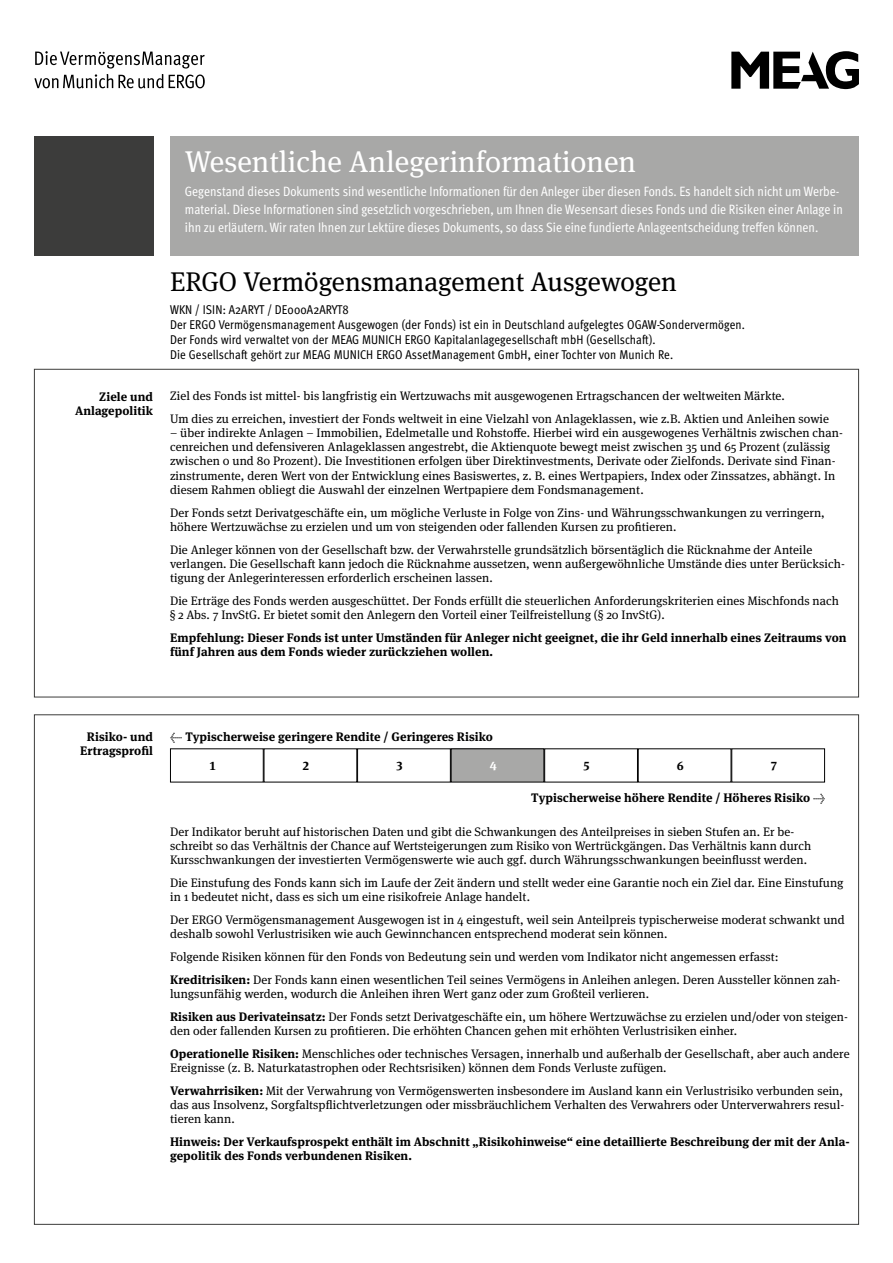
<style>
.page{position:relative;width:893px;height:1263px;background:#fff}
.page>*{position:absolute;margin:0;border:0;box-sizing:border-box;transform-origin:0 0}
._01_Headline_25_neg{font:30px "MEAG Meta Serif OT";color:#fff}
._04_Headline_18pt{font:27px "MEAG Meta Serif OT";color:#000}
._01_Subhead_11_5{font:13.5px/18px "MEAG Meta Cond OT";color:#fff}
._01_WKN_ISIN{font:12.75px "MEAG Meta Cond OT";letter-spacing:.01em;color:#000}
._02_Fließtext_8_2_9{font:12.3px/14.2px "MEAG Meta Serif OT";letter-spacing:.005em;color:#000}
._02_Fließtext_8_2_9-2{font:700 12.3px/14.2px "MEAG Meta Serif OT";letter-spacing:.005em;color:#000}
._02_Fließtext_Headli{font:700 12.3px/14.2px "MEAG Meta Serif OT";letter-spacing:.005em;color:#000;text-align:right}
._02_Zahlen{font:700 12.3px "MEAG Meta Serif OT";color:#000}
._02_Zahlen-2{font:700 12.3px "MEAG Meta Serif OT";color:#fff}
.s1{font-weight:700}
</style>
<div class="page">
<div style="left:34px;top:136px;width:119px;height:119px;background:#3c3c3b"></div>
<div style="left:170px;top:136px;width:689px;height:119px;background:#a8a8a7"></div>
<svg style="left:731px;top:51px;width:128px;height:38px"></svg>
<svg style="left:34px;top:51px;width:171px;height:37px"></svg>
<div style="left:451px;top:749px;width:93px;height:33px;background:#a8a8a7"></div>
<div style="left:451px;top:748px;width:93px;height:34px;border:1px solid #000"></div>
<p class="_02_Fließtext_Headli" style="left:75px;top:390px;width:79px">Ziele und<br>Anlagepolitik</p>
<p class="_01_Headline_25_neg" style="left:185px;top:144px;width:453px">Wesentliche Anlegerinformationen</p>
<p class="_01_Subhead_11_5" style="left:185px;top:182px;width:659px">Gegenstand dieses Dokuments sind wesentliche Informationen für den Anleger über diesen Fonds. Es handelt sich nicht um Werbe&shy;material. Diese Informationen sind gesetzlich vorgeschrieben, um Ihnen die Wesensart dieses Fonds und die Risiken einer Anlage in ihn zu erläutern. Wir raten Ihnen zur Lektüre dieses Dokuments, so dass Sie eine fundierte Anlageentscheidung treffen können.</p>
<p class="_04_Headline_18pt" style="left:170px;top:266px;width:508px">ERGO Vermögensmanagement Ausgewogen</p>
<p class="_01_WKN_ISIN" style="left:170px;top:302px;width:180px">WKN / ISIN: A2ARYT / DE000A2ARYT8</p>
<p class="_01_WKN_ISIN" style="left:170px;top:317px;width:576px">Der ERGO Vermögensmanagement Ausgewogen (der Fonds) ist ein in Deutschland aufgelegtes OGAW-Sondervermögen.</p>
<p class="_01_WKN_ISIN" style="left:170px;top:332px;width:487px">Der Fonds wird verwaltet von der MEAG MUNICH ERGO Kapitalanlagegesellschaft mbH (Gesellschaft).</p>
<p class="_01_WKN_ISIN" style="left:170px;top:347px;width:505px">Die Gesellschaft gehört zur MEAG MUNICH ERGO AssetManagement GmbH, einer Tochter von Munich Re.</p>
<p class="_02_Fließtext_8_2_9" style="left:170px;top:389px;width:616px">Ziel des Fonds ist mittel- bis langfristig ein Wertzuwachs mit ausgewogenen Ertragschancen der weltweiten Märkte.</p>
<p class="_02_Fließtext_8_2_9" style="left:170px;top:411px;width:660px">Um dies zu erreichen, investiert der Fonds weltweit in eine Vielzahl von Anlageklassen, wie z.B. Aktien und Anleihen sowie</p>
<p class="_02_Fließtext_8_2_9" style="left:170px;top:426px;width:674px">– über indirekte Anlagen – Immobilien, Edelmetalle und Rohstoffe. Hierbei wird ein ausgewogenes Verhältnis zwischen chan&shy;cenreichen und defensiveren Anlageklassen angestrebt, die Aktienquote bewegt meist zwischen 35 und 65 Prozent (zulässig zwischen 0 und 80 Prozent). Die Investitionen erfolgen über Direktinvestments, Derivate oder Zielfonds. Derivate sind Finan&shy;zinstrumente, deren Wert von der Entwicklung eines Basiswertes, z. B. eines Wertpapiers, Index oder Zinssatzes, abhängt. In diesem Rahmen obliegt die Auswahl der einzelnen Wertpapiere dem Fondsmanagement.</p>
<p class="_02_Fließtext_8_2_9" style="left:170px;top:505px;width:656px">Der Fonds setzt Derivatgeschäfte ein, um mögliche Verluste in Folge von Zins- und Währungsschwankungen zu verringern, höhere Wertzuwächse zu erzielen und um von steigenden oder fallenden Kursen zu profitieren.</p>
<p class="_02_Fließtext_8_2_9" style="left:170px;top:542px;width:676px">Die Anleger können von der Gesellschaft bzw. der Verwahrstelle grundsätzlich börsentäglich die Rücknahme der Anteile verlangen. Die Gesellschaft kann jedoch die Rücknahme aussetzen, wenn außergewöhnliche Umstände dies unter Berücksich&shy;tigung der Anlegerinteressen erforderlich erscheinen lassen.</p>
<p class="_02_Fließtext_8_2_9" style="left:170px;top:594px;width:670px">Die Erträge des Fonds werden ausgeschüttet. Der Fonds erfüllt die steuerlichen Anforderungskriterien eines Mischfonds nach § 2 Abs. 7 InvStG. Er bietet somit den Anlegern den Vorteil einer Teilfreistellung (§ 20 InvStG).</p>
<p class="_02_Fließtext_8_2_9-2" style="left:170px;top:631px;width:678px">Empfehlung: Dieser Fonds ist unter Umständen für Anleger nicht geeignet, die ihr Geld innerhalb eines Zeitraums von fünf Jahren aus dem Fonds wieder zurückziehen wollen.</p>
<p class="_02_Fließtext_Headli" style="left:80px;top:730px;width:74px;text-align:center">Risiko- und<br>Ertragsprofil</p>
<p class="_02_Fließtext_8_2_9-2" style="left:170px;top:730px;width:324px">← Typischerweise geringere Rendite / Geringeres Risiko</p>
<p class="_02_Zahlen" style="left:209px;top:758px;width:9px">1</p>
<p class="_02_Zahlen" style="left:303px;top:758px;width:9px">2</p>
<p class="_02_Zahlen" style="left:396px;top:758px;width:9px">3</p>
<p class="_02_Zahlen-2" style="left:490px;top:758px;width:9px">4</p>
<p class="_02_Zahlen" style="left:583px;top:758px;width:9px">5</p>
<p class="_02_Zahlen" style="left:677px;top:758px;width:9px">6</p>
<p class="_02_Zahlen" style="left:770px;top:758px;width:9px">7</p>
<p class="_02_Fließtext_8_2_9-2" style="left:531px;top:791px;width:296px">Typischerweise höhere Rendite / Höheres Risiko →</p>
<p class="_02_Fließtext_8_2_9" style="left:170px;top:824px;width:643px">Der Indikator beruht auf historischen Daten und gibt die Schwankungen des Anteilpreises in sieben Stufen an. Er be&shy;schreibt so das Verhältnis der Chance auf Wertsteigerungen zum Risiko von Wertrückgängen. Das Verhältnis kann durch<br>Kursschwankungen der investierten Vermögenswerte wie auch ggf. durch Währungsschwankungen beeinflusst werden.</p>
<p class="_02_Fließtext_8_2_9" style="left:170px;top:876px;width:675px">Die Einstufung des Fonds kann sich im Laufe der Zeit ändern und stellt weder eine Garantie noch ein Ziel dar. Eine Einstufung in 1 bedeutet nicht, dass es sich um eine risikofreie Anlage handelt.</p>
<p class="_02_Fließtext_8_2_9" style="left:170px;top:913px;width:676px">Der ERGO Vermögensmanagement Ausgewogen ist in 4 eingestuft, weil sein Anteilpreis typischerweise moderat schwankt und deshalb sowohl Verlustrisiken wie auch Gewinnchancen entsprechend moderat sein können.</p>
<p class="_02_Fließtext_8_2_9" style="left:170px;top:950px;width:610px">Folgende Risiken können für den Fonds von Bedeutung sein und werden vom Indikator nicht angemessen erfasst:</p>
<p class="_02_Fließtext_8_2_9" style="left:170px;top:973px;width:672px"><span class="s1">Kreditrisiken:</span> Der Fonds kann einen wesentlichen Teil seines Vermögens in Anleihen anlegen. Deren Aussteller können zah&shy;lungsunfähig werden, wodurch die Anleihen ihren Wert ganz oder zum Großteil verlieren.</p>
<p class="_02_Fließtext_8_2_9" style="left:170px;top:1010px;width:679px"><span class="s1">Risiken aus Derivateinsatz:</span> Der Fonds setzt Derivatgeschäfte ein, um höhere Wertzuwächse zu erzielen und/oder von steigen&shy;den oder fallenden Kursen zu profitieren. Die erhöhten Chancen gehen mit erhöhten Verlustrisiken einher.</p>
<p class="_02_Fließtext_8_2_9" style="left:170px;top:1047px;width:681px"><span class="s1">Operationelle Risiken:</span> Menschliches oder technisches Versagen, innerhalb und außerhalb der Gesellschaft, aber auch andere<br>Ereignisse (z. B. Naturkatastrophen oder Rechtsrisiken) können dem Fonds Verluste zufügen.</p>
<p class="_02_Fließtext_8_2_9" style="left:170px;top:1084px;width:676px;text-align:justify"><span class="s1">Verwahrrisiken:</span> Mit der Verwahrung von Vermögenswerten insbesondere im Ausland kann ein Verlustrisiko verbunden sein, das aus Insolvenz, Sorgfaltspflichtverletzungen oder missbräuchlichem Verhalten des Verwahrers oder Unterverwahrers resul&shy;tieren kann.</p>
<p class="_02_Fließtext_8_2_9-2" style="left:170px;top:1135px;width:681px">Hinweis: Der Verkaufsprospekt enthält im Abschnitt „Risikohinweise“ eine detaillierte Beschreibung der mit der Anla&shy;gepolitik des Fonds verbundenen Risiken.</p>
</div>
